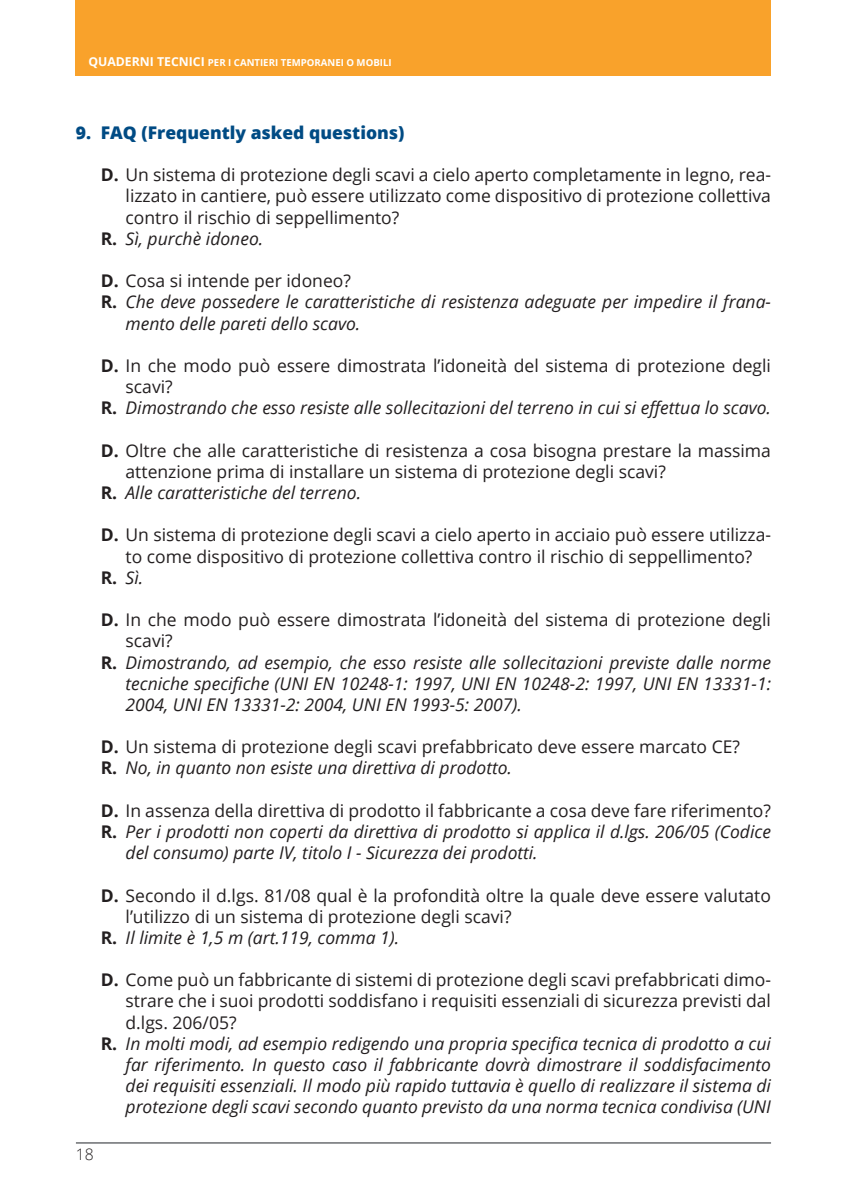
<style>
.page{position:relative;width:847px;height:1194px;background:#fff}
.page>*{position:absolute;margin:0;border:0;box-sizing:border-box;transform-origin:0 0}
.t1{font:17.5px/21.2px "Open Sans";color:#231f20}
.t2{font:italic 17.5px "Open Sans";color:#231f20}
.t3{font:800 17.5px "Open Sans";color:#004b84}
.t4{font:300 15.75px "Open Sans";color:#231f20}
.t5{font:700 9.62px "Open Sans";color:#fff}
.s1{font-size:12.25px}
.s2{font-weight:700}
.s3{font-weight:700;font-style:normal}
.s4{font-style:italic}
</style>
<div class="page">
<div style="left:76px;top:0;width:694px;height:76px;background:#f9a22b"></div>
<hr style="left:76px;top:1142px;width:694px;height:1px;background:#808285">
<p class="t5" style="left:88px;top:56px;width:305px"><span class="s1">QUADERNI TECNICI</span> PER I CANTIERI TEMPORANEI O MOBILI</p>
<p class="t3" style="left:76px;top:119px;width:330px">9. FAQ (Frequently asked questions)</p>
<p class="t1" style="left:101px;top:164px;width:671px"><span class="s2">D.</span> Un sistema di protezione degli scavi a cielo aperto completamente in legno, rea-</p>
<p class="t1" style="left:125px;top:185px;width:646px">lizzato in cantiere, può essere utilizzato come dispositivo di protezione collettiva</p>
<p class="t1" style="left:125px;top:206px;width:275px">contro il rischio di seppellimento?</p>
<p class="t2" style="left:101px;top:226px;width:164px"><span class="s3">R.</span> Sì, purchè idoneo.</p>
<p class="t1" style="left:101px;top:270px;width:251px"><span class="s2">D.</span> Cosa si intende per idoneo?</p>
<p class="t2" style="left:101px;top:290px;width:671px"><span class="s3">R.</span> Che deve possedere le caratteristiche di resistenza adeguate per impedire il frana-</p>
<p class="t2" style="left:125px;top:311px;width:236px">mento delle pareti dello scavo.</p>
<p class="t1" style="left:101px;top:354px;width:671px"><span class="s2">D.</span> I n che modo può essere dimostrata l’idoneità del sistema di protezione degli</p>
<p class="t1" style="left:125px;top:376px;width:49px">scavi?</p>
<p class="t2" style="left:101px;top:396px;width:671px"><span class="s3">R.</span> Dimostrando che esso resiste alle sollecitazioni del terreno in cui si effettua lo scavo.</p>
<p class="t1" style="left:101px;top:439px;width:671px"><span class="s2">D.</span> O ltre che alle caratteristiche di resistenza a cosa bisogna prestare la massima</p>
<p class="t1" style="left:125px;top:460px;width:541px">attenzione prima di installare un sistema di protezione degli scavi?</p>
<p class="t2" style="left:101px;top:480px;width:262px"><span class="s3">R.</span> Alle caratteristiche del terreno.</p>
<p class="t1" style="left:101px;top:524px;width:671px"><span class="s2">D.</span> Un sistema di protezione degli scavi a cielo aperto in acciaio può essere utilizza-</p>
<p class="t1" style="left:125px;top:545px;width:628px">to come dispositivo di protezione collettiva contro il rischio di seppellimento?</p>
<p class="t2" style="left:101px;top:565px;width:44px"><span class="s3">R.</span> Sì.</p>
<p class="t1" style="left:101px;top:608px;width:671px"><span class="s2">D.</span> I n che modo può essere dimostrata l’idoneità del sistema di protezione degli</p>
<p class="t1" style="left:125px;top:630px;width:49px">scavi?</p>
<p class="t2" style="left:101px;top:650px;width:671px"><span class="s3">R.</span> Dimostrando, ad esempio, che esso resiste alle sollecitazioni previste dalle norme</p>
<p class="t2" style="left:125px;top:671px;width:646px">tecniche specifiche (UNI EN 10248-1: 1997, UNI EN 10248-2: 1997, UNI EN 13331-1:</p>
<p class="t2" style="left:125px;top:692px;width:398px">2004, UNI EN 13331-2: 2004, UNI EN 1993-5: 2007).</p>
<p class="t1" style="left:101px;top:736px;width:640px"><span class="s2">D.</span> Un sistema di protezione degli scavi prefabbricato deve essere marcato CE?<br><span class="s2">R.</span> <span class="s4">No, in quanto non esiste una direttiva di prodotto.</span></p>
<p class="t1" style="left:101px;top:799px;width:671px"><span class="s2">D.</span> I n assenza della direttiva di prodotto il fabbricante a cosa deve fare riferimento?</p>
<p class="t2" style="left:101px;top:819px;width:671px"><span class="s3">R.</span> Per i prodotti non coperti da direttiva di prodotto si applica il d.lgs. 206/05 (Codice</p>
<p class="t2" style="left:125px;top:840px;width:413px">del consumo) parte IV, titolo I - Sicurezza dei prodotti.</p>
<p class="t1" style="left:101px;top:884px;width:671px"><span class="s2">D.</span> Secondo il d.lgs. 81/08 qual è la profondità oltre la quale deve essere valutato</p>
<p class="t1" style="left:125px;top:905px;width:387px">l’utilizzo di un sistema di protezione degli scavi?</p>
<p class="t2" style="left:101px;top:925px;width:300px"><span class="s3">R.</span> Il limite è 1,5 m (art.119, comma 1).</p>
<p class="t1" style="left:101px;top:968px;width:671px"><span class="s2">D.</span> Come può un fabbricante di sistemi di protezione degli scavi prefabbricati dimo-</p>
<p class="t1" style="left:125px;top:990px;width:646px">strare che i suoi prodotti soddisfano i requisiti essenziali di sicurezza previsti dal</p>
<p class="t1" style="left:125px;top:1011px;width:112px">d.lgs. 206/05?</p>
<p class="t2" style="left:101px;top:1031px;width:671px"><span class="s3">R.</span> In molti modi, ad esempio redigendo una propria specifica tecnica di prodotto a cui</p>
<p class="t2" style="left:125px;top:1052px;width:646px">far riferimento. In questo caso il fabbricante dovrà dimostrare il soddisfacimento</p>
<p class="t2" style="left:125px;top:1073px;width:646px">dei requisiti essenziali. Il modo più rapido tuttavia è quello di realizzare il sistema di</p>
<p class="t2" style="left:125px;top:1095px;width:646px">protezione degli scavi secondo quanto previsto da una norma tecnica condivisa (UNI</p>
<p class="t4" style="left:76px;top:1143px;width:19px">18</p>
</div>
